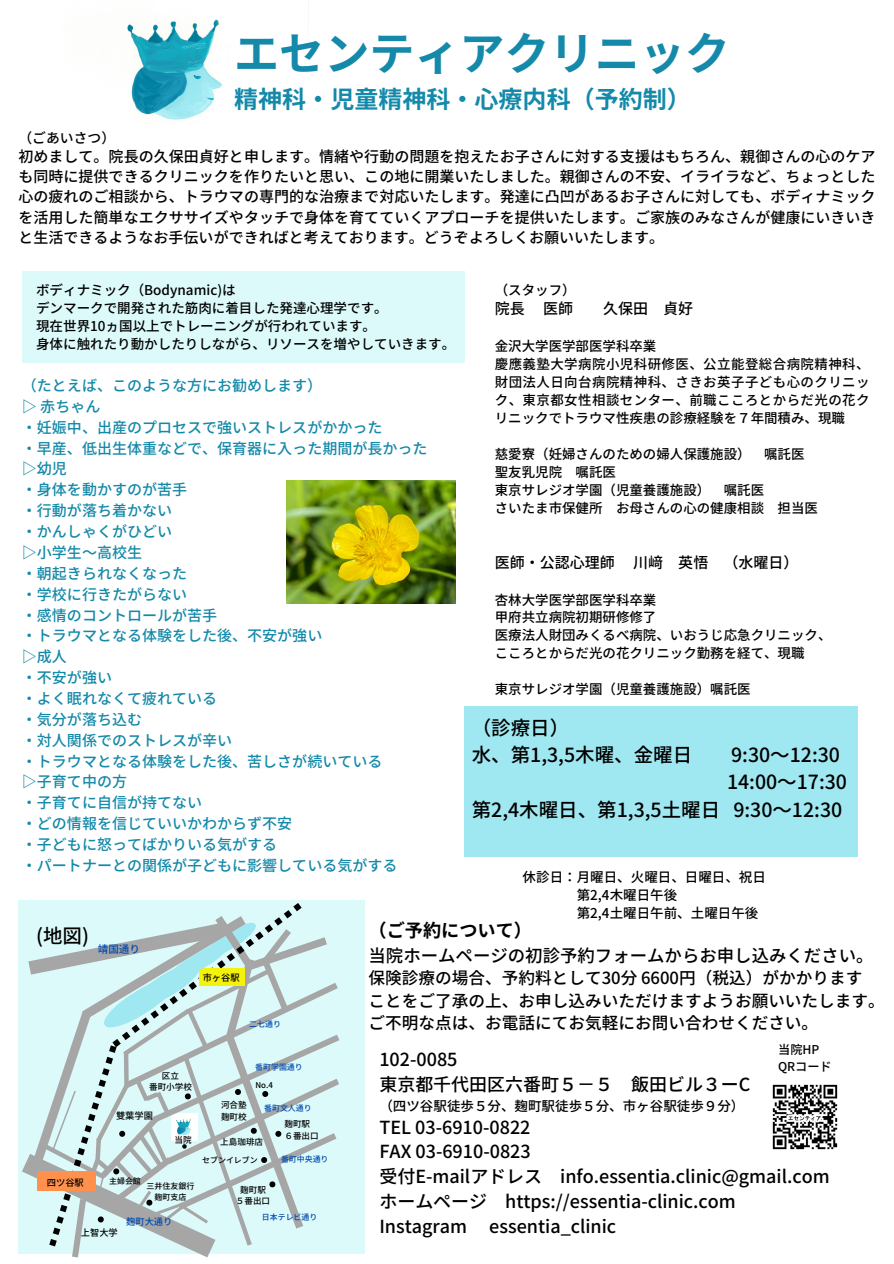
<style>
.page{position:relative;width:894px;height:1264px;background:#fff}
.page>*{position:absolute;margin:0;border:0;box-sizing:border-box;transform-origin:0 0}
.t1{font:700 45px "Noto Sans JP";color:#1489a9}
.t2{font:700 24px "Noto Sans JP";color:#1489a9}
.t3{font:500 19.5px "Noto Sans JP";color:#000}
.t4{font:700 18.15px "Noto Sans JP";color:#000}
.t5{font:500 18px "Noto Sans JP";color:#000}
.t6{font:500 17.4px "Noto Sans JP";color:#000}
.t7{font:500 16.65px "Noto Sans JP";color:#000}
.t8{font:500 15px "Noto Sans JP";color:#1489a9}
.t9{font:500 15px/20.2px "Noto Sans JP";color:#000;text-align:justify}
.t10{font:500 13.8px "Noto Sans JP";color:#000}
.t11{font:500 13.5px/18px "Noto Sans JP";color:#000;text-align:justify}
.t12{font:500 12.15px "Noto Sans JP";color:#000}
.t13{font:500 10.5px "Noto Sans JP";color:#004aad}
.t14{font:500 9.3px "Noto Sans JP";color:#000}
.t15{font:500 9.3px "Noto Sans JP";color:#004aad}
.t16{font:500 8.55px "Noto Sans JP";color:#000}
.t17{font:500 7.95px "Noto Sans JP";color:#004aad}
.t18{font:500 7.95px "Noto Sans JP";color:#000}
</style>
<div class="page">
<img style="left:127px;top:19px;width:95px;height:101px">
<div style="left:18px;top:900px;width:347px;height:353px;background:#ddfafa"></div>
<svg style="left:18px;top:903px;width:328px;height:355px"></svg>
<img style="left:772px;top:1084px;width:66px;height:66px">
<div style="left:464px;top:706px;width:393px;height:151px;background:#a0e8f1"></div>
<div style="left:22px;top:272px;width:442px;height:91px;background:#ddfafa"></div>
<img style="left:286px;top:481px;width:169px;height:122px">
<p class="t1" style="left:234px;top:18px;width:497px">エセンティアクリニック</p>
<p class="t2" style="left:234px;top:80px;width:458px">精神科・児童精神科・心療内科（予約制）</p>
<p class="t10" style="left:18px;top:127px;width:98px">（ごあいさつ）</p>
<p class="t9" style="left:18px;top:145px;width:858px">初めまして。院長の久保田貞好と申します。情緒や行動の問題を抱えたお子さんに対する支援はもちろん、親御さんの心のケアも同時に提供できるクリニックを作りたいと思い、この地に開業いたしました。親御さんの不安、イライラなど、ちょっとした心の疲れのご相談から、トラウマの専門的な治療まで対応いたします。発達に凸凹があるお子さんに対しても、ボディナミックを活用した簡単なエクササイズやタッチで身体を育てていくアプローチを提供いたします。ご家族のみなさんが健康にいきいきと生活できるようなお手伝いができればと考えております。どうぞよろしくお願いいたします。</p>
<p class="t11" style="left:36px;top:280px;width:201px">ボディナミック（Bodynamic)は</p>
<p class="t11" style="left:36px;top:298px;width:353px">デンマークで開発された筋肉に着目した発達心理学です。</p>
<p class="t11" style="left:36px;top:316px;width:341px">現在世界10ヵ国以上でトレーニングが行われています。</p>
<p class="t11" style="left:36px;top:334px;width:420px">身体に触れたり動かしたりしながら、リソースを増やしていきます。</p>
<p class="t11" style="left:494px;top:280px;width:82px">（スタッフ）</p>
<p class="t9" style="left:494px;top:297px;width:30px">院長</p>
<p class="t9" style="left:543px;top:297px;width:32px">医師</p>
<p class="t9" style="left:603px;top:297px;width:92px">久保田 貞好</p>
<p class="t11" style="left:494px;top:336px;width:163px">金沢大学医学部医学科卒業</p>
<p class="t11" style="left:494px;top:354px;width:376px">慶應義塾大学病院小児科研修医、公立能登総合病院精神科、財団法人日向台病院精神科、さきお英子子ども心のクリニック、東京都女性相談センター、前職こころとからだ光の花クリニックでトラウマ性疾患の診療経験を７年間積み、現職</p>
<p class="t11" style="left:494px;top:444px;width:311px">慈愛寮（妊婦さんのための婦人保護施設） 嘱託医</p>
<p class="t11" style="left:494px;top:462px;width:123px">聖友乳児院 嘱託医</p>
<p class="t11" style="left:494px;top:480px;width:271px">東京サレジオ学園（児童養護施設） 嘱託医</p>
<p class="t11" style="left:494px;top:498px;width:324px">さいたま市保健所 お母さんの心の健康相談 担当医</p>
<p class="t8" style="left:22px;top:373px;width:302px">（たとえば、このような方にお勧めします）</p>
<p class="t8" style="left:22px;top:394px;width:80px">▷ 赤ちゃん</p>
<p class="t8" style="left:22px;top:415px;width:362px">・妊娠中、出産のプロセスで強いストレスがかかった</p>
<p class="t8" style="left:22px;top:436px;width:407px">・早産、低出生体重などで、保育器に入った期間が長かった</p>
<p class="t8" style="left:22px;top:457px;width:47px">▷幼児</p>
<p class="t8" style="left:22px;top:478px;width:165px">・身体を動かすのが苦手</p>
<p class="t8" style="left:22px;top:499px;width:152px">・行動が落ち着かない</p>
<p class="t8" style="left:22px;top:519px;width:152px">・かんしゃくがひどい</p>
<p class="t8" style="left:22px;top:540px;width:120px">▷小学生〜高校生</p>
<p class="t8" style="left:22px;top:561px;width:167px">・朝起きられなくなった</p>
<p class="t8" style="left:22px;top:582px;width:167px">・学校に行きたがらない</p>
<p class="t8" style="left:22px;top:603px;width:195px">・感情のコントロールが苦手</p>
<p class="t8" style="left:22px;top:624px;width:302px">・トラウマとなる体験をした後、不安が強い</p>
<p class="t8" style="left:22px;top:645px;width:46px">▷成人</p>
<p class="t8" style="left:22px;top:665px;width:92px">・不安が強い</p>
<p class="t8" style="left:22px;top:686px;width:197px">・よく眠れなくて疲れている</p>
<p class="t8" style="left:22px;top:707px;width:122px">・気分が落ち込む</p>
<p class="t8" style="left:22px;top:728px;width:212px">・対人関係でのストレスが辛い</p>
<p class="t8" style="left:22px;top:749px;width:362px">・トラウマとなる体験をした後、苦しさが続いている</p>
<p class="t8" style="left:22px;top:770px;width:105px">▷子育て中の方</p>
<p class="t8" style="left:22px;top:791px;width:182px">・子育てに自信が持てない</p>
<p class="t8" style="left:22px;top:811px;width:272px">・どの情報を信じていいかわからず不安</p>
<p class="t8" style="left:22px;top:832px;width:257px">・子どもに怒ってばかりいる気がする</p>
<p class="t8" style="left:22px;top:853px;width:377px">・パートナーとの関係が子どもに影響している気がする</p>
<p class="t9" style="left:494px;top:551px;width:305px">医師・公認心理師 川﨑 英悟 （水曜日）</p>
<p class="t11" style="left:494px;top:590px;width:163px">杏林大学医学部医学科卒業</p>
<p class="t11" style="left:494px;top:608px;width:163px">甲府共立病院初期研修修了</p>
<p class="t11" style="left:494px;top:625px;width:338px">医療法人財団みくるべ病院、いおうじ応急クリニック、</p>
<p class="t11" style="left:494px;top:643px;width:311px">こころとからだ光の花クリニック勤務を経て、現職</p>
<p class="t11" style="left:494px;top:679px;width:257px">東京サレジオ学園（児童養護施設）嘱託医</p>
<p class="t3" style="left:471px;top:712px;width:99px">（診療日）</p>
<p class="t3" style="left:471px;top:739px;width:215px">水、第1,3,5木曜、金曜日</p>
<p class="t3" style="left:731px;top:739px;width:110px">9:30〜12:30</p>
<p class="t3" style="left:726px;top:766px;width:121px">14:00〜17:30</p>
<p class="t3" style="left:471px;top:793px;width:372px">第2,4木曜日、第1,3,5土曜日 9:30〜12:30</p>
<p class="t11" style="left:522px;top:867px;width:240px">休診日：月曜日、火曜日、日曜日、祝日</p>
<p class="t11" style="left:576px;top:885px;width:102px">第2,4木曜日午後</p>
<p class="t11" style="left:576px;top:903px;width:183px">第2,4土曜日午前、土曜日午後</p>
<p class="t4" style="left:368px;top:915px;width:165px">（ご予約について）</p>
<p class="t6" style="left:368px;top:941px;width:506px">当院ホームページの初診予約フォームからお申し込みください。</p>
<p class="t7" style="left:368px;top:964px;width:495px">保険診療の場合、予約料として30分 6600円（税込）がかかります</p>
<p class="t7" style="left:368px;top:987px;width:517px">ことをご了承の上、お申し込みいただけますようお願いいたします。</p>
<p class="t7" style="left:368px;top:1009px;width:451px">ご不明な点は、お電話にてお気軽にお問い合わせください。</p>
<p class="t12" style="left:778px;top:1040px;width:43px">当院HP</p>
<p class="t12" style="left:777px;top:1056px;width:55px">QRコード</p>
<p class="t3" style="left:36px;top:920px;width:54px">(地図)</p>
<p class="t13" style="left:98px;top:940px;width:44px">靖国通り</p>
<p class="t14" style="left:203px;top:970px;width:38px">市ヶ谷駅</p>
<p class="t17" style="left:249px;top:1017px;width:33px">二七通り</p>
<p class="t5" style="left:379px;top:1045px;width:80px">102-0085</p>
<p class="t5" style="left:379px;top:1069px;width:372px">東京都千代田区六番町５−５ 飯田ビル３ーC</p>
<p class="t11" style="left:379px;top:1096px;width:366px">（四ツ谷駅徒歩５分、麹町駅徒歩５分、市ヶ谷駅徒歩９分）</p>
<p class="t5" style="left:379px;top:1112px;width:152px">TEL 03-6910-0822</p>
<p class="t5" style="left:379px;top:1137px;width:153px">FAX 03-6910-0823</p>
<p class="t5" style="left:379px;top:1162px;width:451px">受付E-mailアドレス info.essentia.clinic@gmail.com</p>
<p class="t5" style="left:379px;top:1187px;width:358px">ホームページ https://essentia-clinic.com</p>
<p class="t5" style="left:379px;top:1211px;width:238px">Instagram essentia_clinic</p>
<p class="t17" style="left:255px;top:1061px;width:49px">番町学園通り</p>
<p class="t16" style="left:162px;top:1068px;width:18px">区立</p>
<p class="t16" style="left:149px;top:1080px;width:44px">番町小学校</p>
<p class="t18" style="left:255px;top:1079px;width:19px">No.4</p>
<p class="t16" style="left:221px;top:1098px;width:27px">河合塾</p>
<p class="t16" style="left:221px;top:1109px;width:27px">麹町校</p>
<p class="t17" style="left:264px;top:1102px;width:49px">番町文人通り</p>
<p class="t14" style="left:116px;top:1107px;width:38px">雙葉学園</p>
<p class="t16" style="left:284px;top:1117px;width:27px">麹町駅</p>
<p class="t16" style="left:284px;top:1128px;width:34px">６番出口</p>
<p class="t16" style="left:175px;top:1133px;width:19px">当院</p>
<p class="t16" style="left:220px;top:1135px;width:44px">上島珈琲店</p>
<p class="t17" style="left:281px;top:1152px;width:49px">番町中央通り</p>
<p class="t18" style="left:202px;top:1153px;width:57px">セブンイレブン</p>
<p class="t18" style="left:109px;top:1175px;width:33px">主婦会館</p>
<p class="t14" style="left:47px;top:1175px;width:38px">四ツ谷駅</p>
<p class="t18" style="left:146px;top:1179px;width:49px">三井住友銀行</p>
<p class="t18" style="left:154px;top:1190px;width:34px">麹町支店</p>
<p class="t16" style="left:240px;top:1182px;width:27px">麹町駅</p>
<p class="t16" style="left:236px;top:1194px;width:34px">５番出口</p>
<p class="t17" style="left:262px;top:1210px;width:57px">日本テレビ通り</p>
<p class="t15" style="left:126px;top:1214px;width:48px">麹町大通り</p>
<p class="t14" style="left:81px;top:1224px;width:38px">上智大学</p>
</div>
